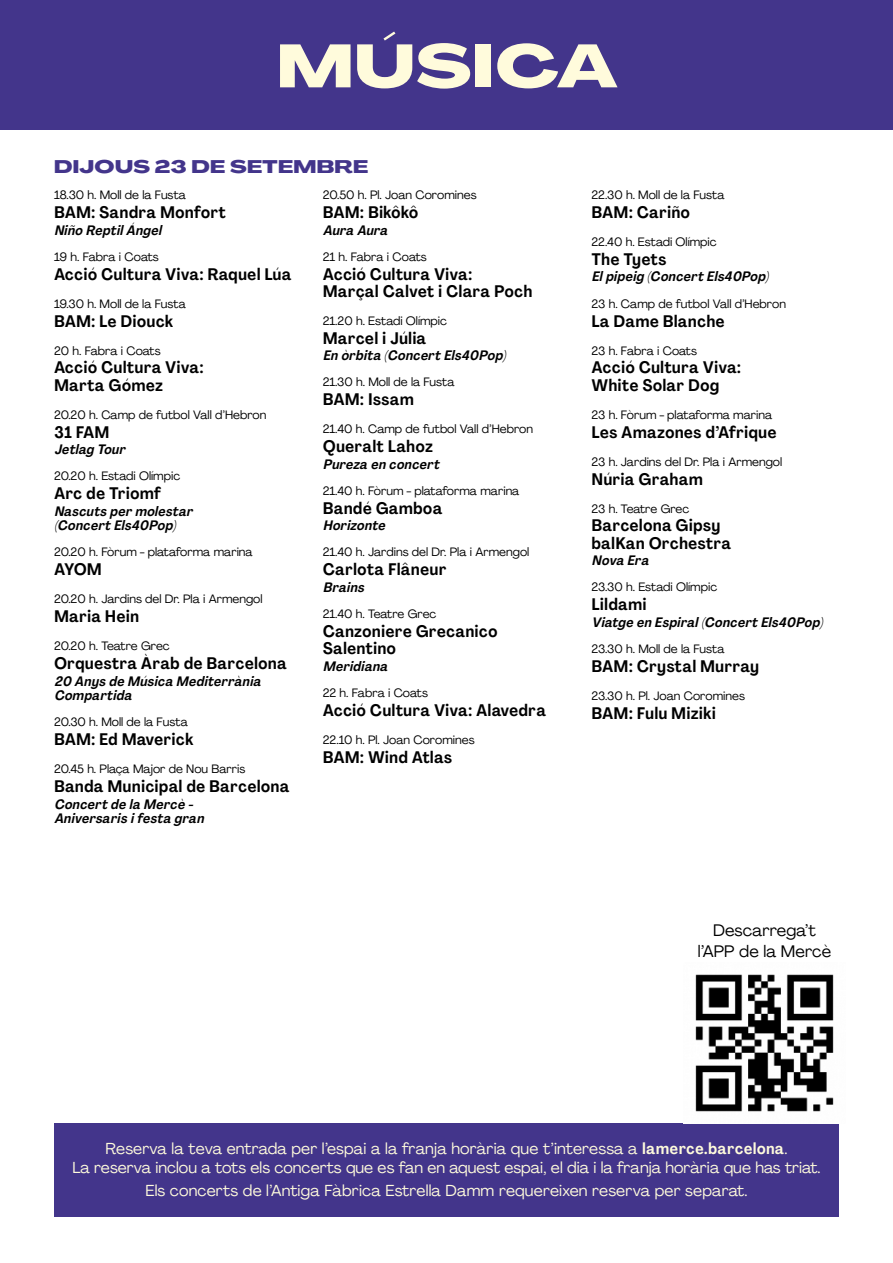
<style>
.page{position:relative;width:893px;height:1263px;background:#fff}
.page>*{position:absolute;margin:0;border:0;box-sizing:border-box;transform-origin:0 0}
.t1{font:800 60px "Agrandir Grand";letter-spacing:.02em;color:#fffbdc}
.t2{font:800 18px "Agrandir Grand";letter-spacing:.02em;color:#43358b}
.t3{font:700 16.5px/17.2px "Agrandir Text";letter-spacing:.005em;color:#000}
.t4{font:16.5px/21px "Agrandir";letter-spacing:.005em;color:#000;text-align:center}
.t5{font:15.75px/19.5px "Agrandir";letter-spacing:.005em;color:#fffbdc;text-align:center}
.t6{font:italic 700 13.5px/14.7px "Agrandir Text";color:#000}
.t7{font:12px "Agrandir";color:#000}
.s1{font-family:"Agrandir Text";font-weight:700}
</style>
<div class="page">
<div style="left:0;top:0;width:893px;height:130px;background:#43358b"></div>
<div style="left:54px;top:1124px;width:785px;height:93px;background:#43358b"></div>
<img style="left:695px;top:974px;width:139px;height:138px">
<h1 class="t1" style="left:277px;top:28px;width:342px">MÚSICA</h1>
<h2 class="t2" style="left:54px;top:155px;width:316px">DIJOUS 23 DE SETEMBRE</h2>
<p class="t7" style="left:54px;top:188px;width:134px">18.30 h. Moll de la Fusta</p>
<h3 class="t3" style="left:54px;top:204px;width:174px">BAM: Sandra Monfort</h3>
<p class="t6" style="left:54px;top:222px;width:113px">Niño ReptilÁngel</p>
<p class="t7" style="left:54px;top:249px;width:106px">19 h. Fabra i Coats</p>
<h3 class="t3" style="left:54px;top:265px;width:239px">Acció Cultura Viva: Raquel Lúa</h3>
<p class="t7" style="left:54px;top:296px;width:134px">19.30 h. Moll de la Fusta</p>
<h3 class="t3" style="left:54px;top:312px;width:121px">BAM: Le Diouck</h3>
<p class="t7" style="left:54px;top:343px;width:108px">20 h. Fabra i Coats</p>
<h3 class="t3" style="left:54px;top:359px;width:151px">Acció Cultura Viva:<br>Marta Gómez</h3>
<p class="t7" style="left:54px;top:407px;width:214px">20.20 h. Camp de futbol Vall d’Hebron</p>
<h3 class="t3" style="left:54px;top:423px;width:57px">31 FAM</h3>
<p class="t6" style="left:54px;top:442px;width:76px">Jetlag Tour</p>
<p class="t7" style="left:54px;top:469px;width:128px">20.20 h. Estadi Olímpic</p>
<h3 class="t3" style="left:54px;top:485px;width:109px">Arc de Triomf</h3>
<p class="t6" style="left:54px;top:503px;width:144px">Nascuts permolestar (ConcertEls40Pop)</p>
<p class="t7" style="left:54px;top:545px;width:200px">20.20 h. Fòrum - plataforma marina</p>
<h3 class="t3" style="left:54px;top:561px;width:50px">AYOM</h3>
<p class="t7" style="left:54px;top:592px;width:210px">20.20 h. Jardins del Dr. Pla i Armengol</p>
<h3 class="t3" style="left:54px;top:608px;width:87px">Maria Hein</h3>
<p class="t7" style="left:54px;top:639px;width:117px">20.20 h. Teatre Grec</p>
<h3 class="t3" style="left:54px;top:655px;width:234px">Orquestra Àrab de Barcelona</h3>
<p class="t6" style="left:54px;top:673px;width:212px">20 Anys de Música Mediterrània<br>Compartida</p>
<p class="t7" style="left:54px;top:715px;width:135px">20.30 h. Moll de la Fusta</p>
<h3 class="t3" style="left:54px;top:731px;width:141px">BAM: Ed Maverick</h3>
<p class="t7" style="left:54px;top:762px;width:193px">20.45 h. Plaça Major de Nou Barris</p>
<h3 class="t3" style="left:54px;top:778px;width:237px">Banda Municipal de Barcelona</h3>
<p class="t6" style="left:54px;top:796px;width:155px">Concertde la Mercè -<br>Aniversaris ifesta gran</p>
<p class="t7" style="left:323px;top:188px;width:155px">20.50 h. Pl. Joan Coromines</p>
<h3 class="t3" style="left:323px;top:204px;width:97px">BAM: Bikôkô</h3>
<p class="t6" style="left:323px;top:222px;width:70px">Aura Aura</p>
<p class="t7" style="left:323px;top:249px;width:106px">21 h. Fabra i Coats</p>
<h3 class="t3" style="left:323px;top:265px;width:211px">Acció Cultura Viva:<br>Marçal Calvet i Clara Poch</h3>
<p class="t7" style="left:323px;top:313px;width:126px">21.20 h. Estadi Olímpic</p>
<h3 class="t3" style="left:323px;top:329px;width:105px">Marcel i Júlia</h3>
<p class="t6" style="left:323px;top:348px;width:188px">En òrbita (ConcertEls40Pop)</p>
<p class="t7" style="left:323px;top:375px;width:133px">21.30 h. Moll de la Fusta</p>
<h3 class="t3" style="left:323px;top:391px;width:93px">BAM: Issam</h3>
<p class="t7" style="left:323px;top:422px;width:212px">21.40 h. Camp de futbol Vall d’Hebron</p>
<h3 class="t3" style="left:323px;top:438px;width:112px">Queralt Lahoz</h3>
<p class="t6" style="left:323px;top:456px;width:121px">Pureza en concert</p>
<p class="t7" style="left:323px;top:483px;width:198px">21.40 h. Fòrum - plataforma marina</p>
<h3 class="t3" style="left:323px;top:499px;width:121px">Bandé Gamboa</h3>
<p class="t6" style="left:323px;top:518px;width:67px">Horizonte</p>
<p class="t7" style="left:323px;top:545px;width:208px">21.40 h. Jardins del Dr. Pla i Armengol</p>
<h3 class="t3" style="left:323px;top:561px;width:125px">Carlota Flâneur</h3>
<p class="t6" style="left:323px;top:580px;width:46px">Brains</p>
<p class="t7" style="left:323px;top:606px;width:115px">21.40 h. Teatre Grec</p>
<h3 class="t3" style="left:323px;top:622px;width:177px">Canzoniere Grecanico<br>Salentino</h3>
<p class="t6" style="left:323px;top:658px;width:70px">Meridiana</p>
<p class="t7" style="left:323px;top:685px;width:107px">22 h. Fabra i Coats</p>
<h3 class="t3" style="left:323px;top:701px;width:225px">Acció Cultura Viva: Alavedra</h3>
<p class="t7" style="left:323px;top:732px;width:153px">22.10 h. Pl. Joan Coromines</p>
<h3 class="t3" style="left:323px;top:748px;width:131px">BAM: Wind Atlas</h3>
<p class="t7" style="left:591px;top:188px;width:135px">22.30 h. Moll de la Fusta</p>
<h3 class="t3" style="left:591px;top:204px;width:100px">BAM: Cariño</h3>
<p class="t7" style="left:591px;top:234px;width:127px">22.40 h. Estadi Olímpic</p>
<h3 class="t3" style="left:591px;top:251px;width:77px">The Tyets</h3>
<p class="t6" style="left:591px;top:269px;width:182px">Elpipeig (ConcertEls40Pop)</p>
<p class="t7" style="left:591px;top:296px;width:196px">23 h. Camp de futbol Vall d’Hebron</p>
<h3 class="t3" style="left:591px;top:312px;width:135px">La Dame Blanche</h3>
<p class="t7" style="left:591px;top:343px;width:107px">23 h. Fabra i Coats</p>
<h3 class="t3" style="left:591px;top:359px;width:151px">Acció Cultura Viva:<br>White Solar Dog</h3>
<p class="t7" style="left:591px;top:407px;width:182px">23 h. Fòrum - plataforma marina</p>
<h3 class="t3" style="left:591px;top:423px;width:187px">Les Amazones d’Afrique</h3>
<p class="t7" style="left:591px;top:454px;width:192px">23 h. Jardins del Dr. Pla i Armengol</p>
<h3 class="t3" style="left:591px;top:470px;width:113px">Núria Graham</h3>
<p class="t7" style="left:591px;top:501px;width:99px">23 h. Teatre Grec</p>
<h3 class="t3" style="left:591px;top:517px;width:141px">Barcelona Gipsy balKan Orchestra</h3>
<p class="t6" style="left:591px;top:553px;width:62px">Nova Era</p>
<p class="t7" style="left:591px;top:580px;width:127px">23.30 h. Estadi Olímpic</p>
<h3 class="t3" style="left:591px;top:596px;width:57px">Lildami</h3>
<p class="t6" style="left:591px;top:614px;width:236px">Viatge en Espiral(ConcertEls40Pop)</p>
<p class="t7" style="left:591px;top:641px;width:135px">23.30 h. Moll de la Fusta</p>
<h3 class="t3" style="left:591px;top:657px;width:169px">BAM: Crystal Murray</h3>
<p class="t7" style="left:591px;top:688px;width:155px">23.30 h. Pl. Joan Coromines</p>
<h3 class="t3" style="left:591px;top:704px;width:126px">BAM: Fulu Miziki</h3>
<h3 class="t4" style="left:698px;top:920px;width:135px">Descarrega’t l’APP de la Mercè</h3>
<h3 class="t5" style="left:72px;top:1138px;width:750px">Reserva la teva entrada per l’espai a la franja horària que t’interessa a <span class="s1">lamerce.barcelona</span>.<br>La reserva inclou a tots els concerts que es fan en aquest espai, el dia i la franja horària que has triat.</h3>
<h3 class="t5" style="left:145px;top:1180px;width:604px">Els concerts de l’Antiga Fàbrica Estrella Damm requereixen reserva per separat.</h3>
</div>
